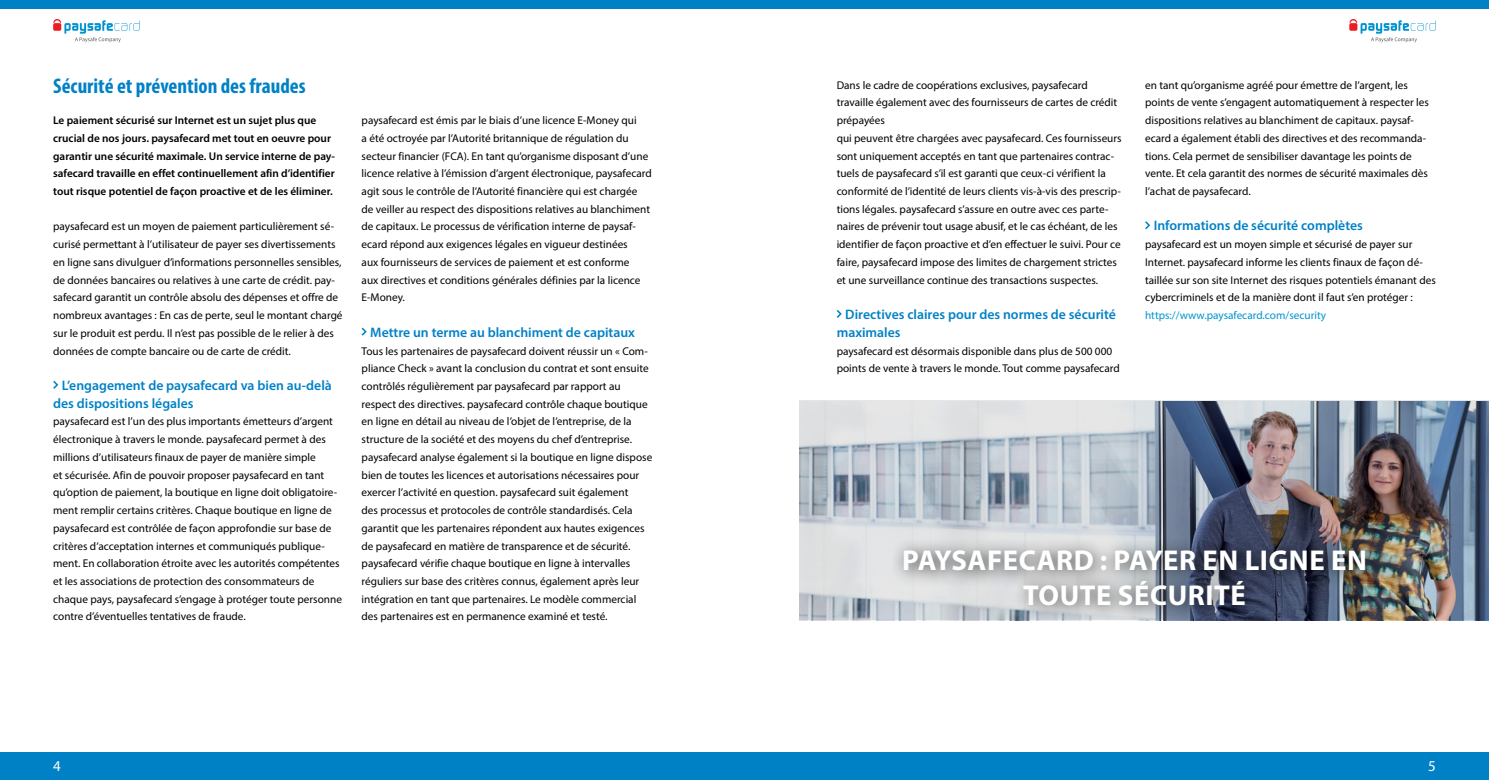
<style>
.page{position:relative;width:1489px;height:780px;background:#fff}
.page>*{position:absolute;margin:0;border:0;box-sizing:border-box;transform-origin:0 0}
.t1{font:700 28.75px/34.5px "Myriad Pro";letter-spacing:.02em;color:#fff;text-align:center}
.t2{font:700 condensed 21.25px "Myriad Pro";color:#0081c6}
.t3{font:15px "Myriad Pro";color:#fff}
.t4{font:600 13.75px/17.8px "Myriad Pro";color:#0081c6}
.t5{font:11.25px/17.8px "Myriad Pro";color:#000}
.t6{font:600 11.25px/17.8px "Myriad Pro";color:#000}
.t7{font:11.25px "Myriad Pro";color:#0093d0}
</style>
<div class="page">
<div style="left:0;top:751px;width:744px;height:29px;background:#0081c6"></div>
<div style="left:744px;top:751px;width:744px;height:29px;background:#0081c6"></div>
<div style="left:0;top:0;width:744px;height:9px;background:#0081c6"></div>
<div style="left:744px;top:0;width:744px;height:9px;background:#0081c6"></div>
<svg style="left:53px;top:19px;width:87px;height:23px"></svg>
<svg style="left:1349px;top:19px;width:86px;height:23px"></svg>
<svg style="left:53px;top:381px;width:5px;height:8px"></svg>
<svg style="left:361px;top:327px;width:6px;height:9px"></svg>
<svg style="left:836px;top:310px;width:5px;height:8px"></svg>
<svg style="left:1145px;top:221px;width:5px;height:8px"></svg>
<img style="left:799px;top:400px;width:689px;height:219px">
<div style="left:891px;top:537px;width:491px;height:85px;background:#000;opacity:.73"></div>
<h2 class="t2" style="left:53px;top:72px;width:254px">Sécurité et prévention des fraudes</h2>
<p class="t5" style="left:836px;top:76px;width:286px">Dans le cadre de coopérations exclusives, paysafecard travaille également avec des fournisseurs de cartes de crédit prépayées<br>qui peuvent être chargées avec paysafecard. Ces fournisseurs sont uniquement acceptés en tant que partenaires contrac&shy;tuels de paysafecard s’il est garanti que ceux-ci vérifient la conformité de l’identité de leurs clients vis-à-vis des prescrip&shy;tions légales. paysafecard s’assure en outre avec ces parte&shy;naires de prévenir tout usage abusif, et le cas échéant, de les identifier de façon proactive et d’en effectuer le suivi. Pour ce faire, paysafecard impose des limites de chargement strictes et une surveillance continue des transactions suspectes.</p>
<p class="t4" style="left:836px;top:305px;width:281px;text-indent:9px">Directives claires pour des normes de sécurité maximales</p>
<p class="t5" style="left:836px;top:342px;width:284px">paysafecard est désormais disponible dans plus de 500 000 points de vente à travers le monde. Tout comme paysafecard</p>
<p class="t5" style="left:1144px;top:76px;width:285px">en tant qu’organisme agréé pour émettre de l’argent, les points de vente s’engagent automatiquement à respecter les dispositions relatives au blanchiment de capitaux. paysaf&shy;ecard a également établi des directives et des recommanda&shy;tions. Cela permet de sensibiliser davantage les points de vente. Et cela garantit des normes de sécurité maximales dès l’achat de paysafecard.</p>
<p class="t4" style="left:1153px;top:216px;width:211px">Informations de sécurité complètes</p>
<p class="t5" style="left:1144px;top:235px;width:292px">paysafecard est un moyen simple et sécurisé de payer sur Internet. paysafecard informe les clients finaux de façon dé&shy;taillée sur son site Internet des risques potentiels émanant des cybercriminels et de la manière dont il faut s’en protéger :</p>
<p class="t7" style="left:1144px;top:308px;width:182px">https://www.paysafecard.com/security</p>
<p class="t5" style="left:361px;top:111px;width:292px">paysafecard est émis par le biais d’une licence E-Money qui<br>a été octroyée par l’Autorité britannique de régulation du secteur financier (FCA). En tant qu’organisme disposant d’une licence relative à l’émission d’argent électronique, paysafecard agit sous le contrôle de l’Autorité financière qui est chargée de veiller au respect des dispositions relatives au blanchiment de capitaux. Le processus de vérification interne de paysaf&shy;ecard répond aux exigences légales en vigueur destinées<br>aux fournisseurs de services de paiement et est conforme<br>aux directives et conditions générales définies par la licence E-Money.</p>
<p class="t4" style="left:370px;top:323px;width:266px">Mettre un terme au blanchiment de capitaux</p>
<p class="t5" style="left:361px;top:342px;width:292px">Tous les partenaires de paysafecard doivent réussir un « Com&shy;pliance Check » avant la conclusion du contrat et sont ensuite contrôlés régulièrement par paysafecard par rapport au respect des directives. paysafecard contrôle chaque boutique en ligne en détail au niveau de l’objet de l’entreprise, de la structure de la société et des moyens du chef d’entreprise. paysafecard analyse également si la boutique en ligne dispose bien de toutes les licences et autorisations nécessaires pour exercer l’activité en question. paysafecard suit également<br>des processus et protocoles de contrôle standardisés. Cela garantit que les partenaires répondent aux hautes exigences de paysafecard en matière de transparence et de sécurité. paysafecard vérifie chaque boutique en ligne à intervalles réguliers sur base des critères connus, également après leur intégration en tant que partenaires. Le modèle commercial des partenaires est en permanence examiné et testé.</p>
<p class="t6" style="left:53px;top:111px;width:283px">Le paiement sécurisé sur Internet est un sujet plus que crucial de nos jours. paysafecard met tout en oeuvre pour garantir une sécurité maximale. Un service interne de pay&shy;safecard travaille en effet continuellement afin d’identifier tout risque potentiel de façon proactive et de les éliminer.</p>
<p class="t5" style="left:53px;top:218px;width:291px">paysafecard est un moyen de paiement particulièrement sé&shy;curisé permettant à l’utilisateur de payer ses divertissements en ligne sans divulguer d’informations personnelles sensibles, de données bancaires ou relatives à une carte de crédit. pay&shy;safecard garantit un contrôle absolu des dépenses et offre de nombreux avantages : En cas de perte, seul le montant chargé sur le produit est perdu. Il n’est pas possible de le relier à des données de compte bancaire ou de carte de crédit.</p>
<p class="t4" style="left:53px;top:376px;width:280px;text-indent:9px">L’engagement de paysafecard va bien au-delà des dispositions légales</p>
<p class="t5" style="left:53px;top:412px;width:290px">paysafecard est l’un des plus importants émetteurs d’argent électronique à travers le monde. paysafecard permet à des millions d’utilisateurs finaux de payer de manière simple<br>et sécurisée. Afin de pouvoir proposer paysafecard en tant qu’option de paiement, la boutique en ligne doit obligatoire&shy;ment remplir certains critères. Chaque boutique en ligne de paysafecard est contrôlée de façon approfondie sur base de critères d’acceptation internes et communiqués publique&shy;ment. En collaboration étroite avec les autorités compétentes et les associations de protection des consommateurs de chaque pays, paysafecard s’engage à protéger toute personne contre d’éventuelles tentatives de fraude.</p>
<h1 class="t1" style="left:902px;top:542px;width:466px">PAYSAFECARD : PAYER EN LIGNE EN<br>TOUTE SÉCURITÉ</h1>
<h3 class="t3" style="left:53px;top:756px;width:9px">4</h3>
<h3 class="t3" style="left:1427px;top:756px;width:9px">5</h3>
</div>
